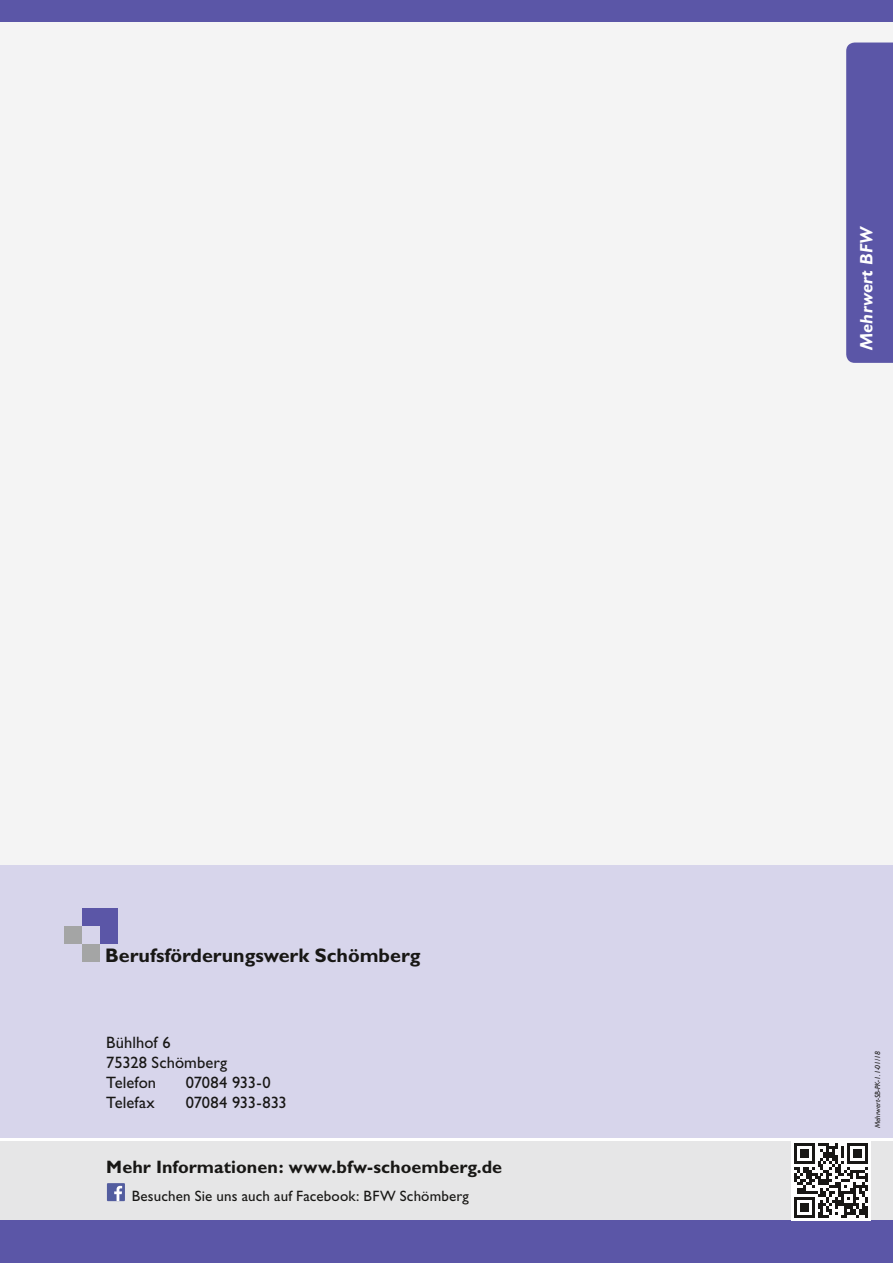
<style>
.page{position:relative;width:893px;height:1263px;background:#fff}
.page>*{position:absolute;margin:0;border:0;box-sizing:border-box;transform-origin:0 0}
.t1{font:700 19.65px "Gill Sans";color:#181715}
.t2{font:700 18px "Gill Sans";letter-spacing:.005em;color:#181715}
.t3{font:italic 700 18px "Gill Sans";letter-spacing:.005em;color:#fff}
.t4{font:16.5px/19.8px "Gill Sans";letter-spacing:.005em;color:#181715}
.t5{font:16.5px "Gill Sans";letter-spacing:-.015em;color:#181715}
.t6{font:15px "Gill Sans";letter-spacing:.01em;color:#181715}
.t7{font:italic 7.5px "Gill Sans";color:#181715}
</style>
<div class="page">
<div style="left:0;top:0;width:893px;height:1137px;background:#f4f4f4"></div>
<div style="left:0;top:0;width:893px;height:21px;background:#5b56a7"></div>
<div style="left:0;top:865px;width:893px;height:272px;background:#d7d5eb"></div>
<div style="left:0;top:1141px;width:893px;height:122px;background:#e6e6e7"></div>
<div style="left:0;top:1220px;width:893px;height:43px;background:#5b56a7"></div>
<div style="left:791px;top:1141px;width:79px;height:79px;background:#fff"></div>
<svg style="left:794px;top:1143px;width:74px;height:75px"></svg>
<div style="left:100px;top:908px;width:18px;height:36px;background:#5b56a7"></div>
<div style="left:82px;top:908px;width:36px;height:18px;background:#5b56a7"></div>
<div style="left:64px;top:926px;width:18px;height:18px;background:#a4a5a5"></div>
<div style="left:82px;top:944px;width:18px;height:18px;background:#a4a5a5"></div>
<div style="left:107px;top:1183px;width:18px;height:18px;background:#535d9f"></div>
<svg style="left:114px;top:1186px;width:8px;height:15px"></svg>
<div style="left:846px;top:43px;width:47px;height:320px;background:#5b56a7"></div>
<h1 class="t1" style="left:105px;top:943px;width:317px">Berufsförderungswerk Schömberg</h1>
<p class="t4" style="left:106px;top:1033px;width:122px">Bühlhof 6<br>75328 Schömberg<br>Telefon</p>
<p class="t5" style="left:186px;top:1073px;width:86px">07084 933-0</p>
<p class="t4" style="left:106px;top:1092px;width:50px">Telefax</p>
<p class="t5" style="left:186px;top:1093px;width:102px">07084 933-833</p>
<p class="t2" style="left:106px;top:1156px;width:397px">Mehr Informationen: www.bfw-schoemberg.de</p>
<p class="t6" style="left:132px;top:1187px;width:339px">Besuchen Sie uns auch auf Facebook: BFW Schömberg</p>
<p class="t3" style="left:856px;top:350px;width:126px;rotate:-90deg">Mehrwert BFW</p>
<p class="t7" style="left:873px;top:1128px;width:79px;rotate:-90deg">Mehrwert-SB-PK-1.1-01/18</p>
</div>
